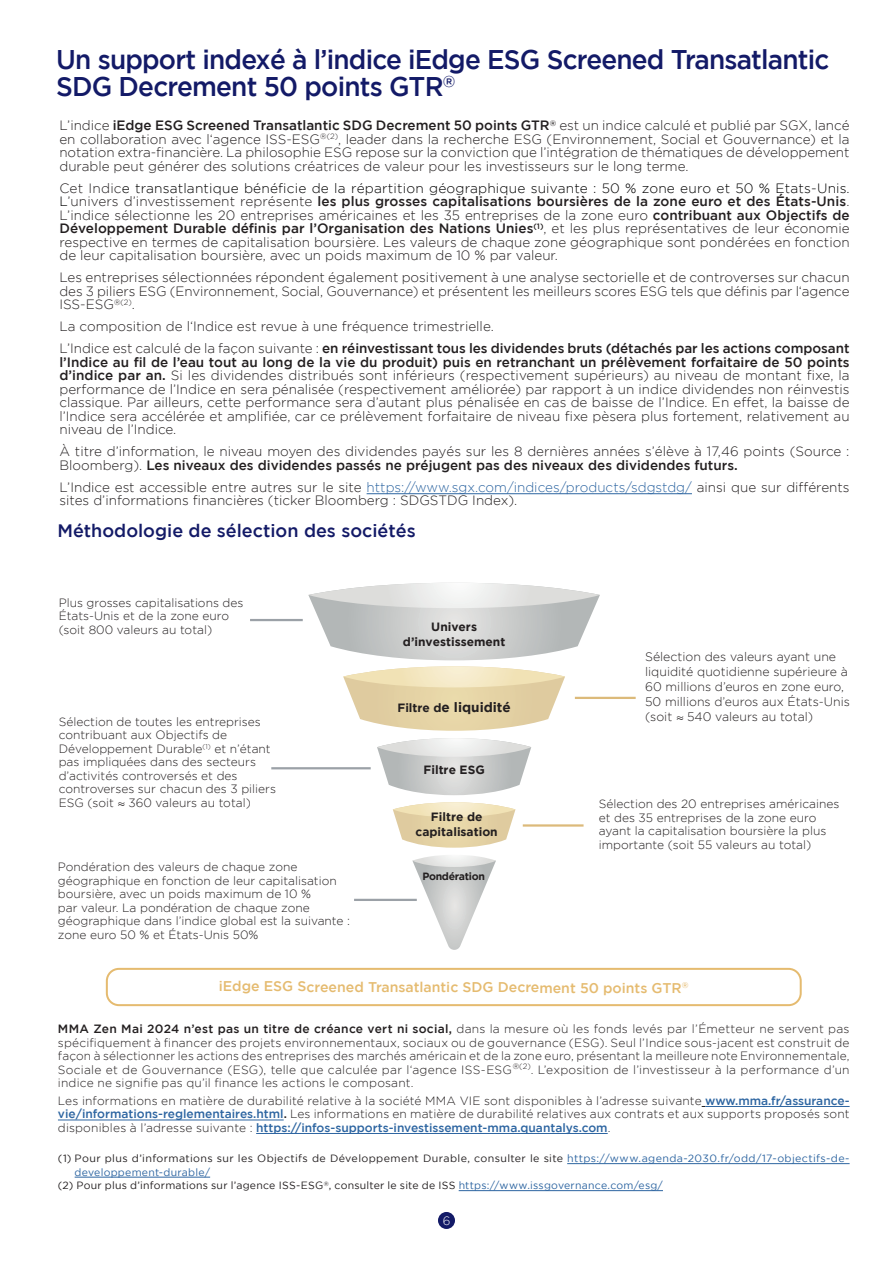
<style>
.page{position:relative;width:893px;height:1263px;background:#fff}
.page>*{position:absolute;margin:0;border:0;box-sizing:border-box;transform-origin:0 0}
.t1{font:500 27px/27px "Gotham";letter-spacing:-.03em;color:#131a67}
.t2{font:500 18px "Gotham";color:#131a67}
.Style_de_paragraphe_3{font:500 14.1px "Gotham";letter-spacing:-.005em;color:#e5bb70}
.Style_de_paragraphe_3-2{font:300 13.5px/13.5px "Gotham";color:#231f20;text-align:justify}
.Style_de_paragraphe_3-3{font:700 13.5px "Gotham";color:#231f20}
.t3{font:300 12.3px/14.9px "Gotham";color:#231f20}
.Style_de_paragraphe_3-4{font:300 12px/13.5px "Gotham";color:#231f20}
.Style_de_paragraphe_3-5{font:700 12px/15px "Gotham";color:#231f20;text-align:center}
.t4{font:300 12px "Gotham";color:#fff}
.Style_de_paragraphe_3-6{font:10.5px/13.5px "Gotham";letter-spacing:.025em;color:#231f20}
.Style_de_paragraphe_3-7{font:700 10.5px "Gotham";letter-spacing:-.03em;color:#231f20}
.s1{font-weight:500}
.s2{color:#000}
.s3{color:#2d65a1}
.s4{font-family:"Avenir Next";font-weight:400}
.s5{font-size:12px}
.s6{font-family:"Avenir Next";font-weight:400;font-size:12px}
.s7{font-weight:500;color:#2d65a1}
</style>
<div class="page">
<div style="left:438px;top:1212px;width:17px;height:17px;background:#131a67;border-radius:50%"></div>
<svg style="left:308px;top:583px;width:292px;height:77px"></svg>
<svg style="left:377px;top:738px;width:154px;height:57px"></svg>
<svg style="left:393px;top:802px;width:122px;height:46px"></svg>
<svg style="left:343px;top:666px;width:222px;height:65px"></svg>
<svg style="left:412px;top:855px;width:84px;height:95px"></svg>
<hr style="left:367px;top:493px;width:325px;height:1px;background:#2d65a1">
<div style="left:106px;top:968px;width:696px;height:38px;border:2px solid #e5bb70;border-radius:12px"></div>
<hr style="left:705px;top:1106px;width:145px;height:1px;background:#2d65a1">
<hr style="left:58px;top:1120px;width:226px;height:1px;background:#2d65a1">
<hr style="left:256px;top:1133px;width:352px;height:1px;background:#2d65a1">
<hr style="left:567px;top:1163px;width:283px;height:1px;background:#2d65a1">
<hr style="left:75px;top:1177px;width:135px;height:1px;background:#2d65a1">
<hr style="left:459px;top:1190px;width:204px;height:1px;background:#2d65a1">
<hr style="left:250px;top:619px;width:53px;height:2px;background:#9ba1a7">
<hr style="left:271px;top:767px;width:100px;height:2px;background:#9ba1a7">
<hr style="left:354px;top:899px;width:63px;height:2px;background:#9ba1a7">
<hr style="left:575px;top:697px;width:61px;height:2px;background:#dcba7a">
<hr style="left:523px;top:824px;width:61px;height:3px;background:#dcba7a">
<p class="t1" style="left:56px;top:45px;width:775px">Un support indexé à l’indice iEdge ESG Screened Transatlantic<br>SDG Decrement 50 points GTR<sup>®</sup></p>
<p class="Style_de_paragraphe_3-2" style="left:59px;top:119px;width:792px">L’indice <span class="s1">iEdge ESG Screened Transatlantic SDG Decrement 50 points GTR</span><sup>®</sup> est un indice calculé et publié par SGX, lancé en collaboration avec l‘agence ISS-ESG<sup>®(2)</sup>, leader dans la recherche ESG (Environnement, Social et Gouvernance) et la notation extra-financière. La philosophie ESG repose sur la conviction que l’intégration de thématiques de développement durable peut générer des solutions créatrices de valeur pour les investisseurs sur le long terme.</p>
<p class="Style_de_paragraphe_3-2" style="left:59px;top:181px;width:792px">Cet Indic<span class="s2">e transatlantique bénéficie de la répartition géographique suivante : 50 % zone euro et 50 % Etats-Unis.<br>L</span>’univers d’investissement représente <span class="s1">les plus grosses capitalisations boursières de la zone euro et des États-Unis</span>.<br>L’indice sélectionne les 20 entreprises américaines et les 35 entreprises de la zone euro <span class="s1">contribuant aux Objectifs de Développement Durable définis par l’Organisation des Nations Unies</span><sup>(1)</sup>, et les plus représentatives de leur économie respective en termes de capitalisation boursière. Les valeurs de chaque zone géographique sont pondérées en fonction de leur capitalisation boursière, avec un poids maximum de 10 % par valeur.</p>
<p class="Style_de_paragraphe_3-2" style="left:59px;top:271px;width:792px">Les entreprises sélectionnées répondent également positivement à une analyse sectorielle et de controverses sur chacun des 3 piliers ESG (Environnement, Social, Gouvernance) et présentent les meilleurs scores ESG tels que définis par l‘agence ISS-ESG<sup>®(2)</sup>.</p>
<p class="Style_de_paragraphe_3-2" style="left:59px;top:320px;width:436px">La composition de l‘Indice est revue à une fréquence trimestrielle.</p>
<p class="Style_de_paragraphe_3-2" style="left:59px;top:342px;width:792px">L’Indice est calculé de la façon suivante : <span class="s1">en réinvestissant tous les dividendes bruts (détachés par les actions composant l’Indice au fil de l’eau tout au long de la vie du produit) puis en retranchant un prélèvement forfaitaire de 50 points d’indice par an.</span> Si les dividendes distribués sont inférieurs (respectivement supérieurs) au niveau de montant fixe, la performance de l’Indice en sera pénalisée (respectivement améliorée) par rapport à un indice dividendes non réinvestis classique. Par ailleurs, cette performance sera d’autant plus pénalisée en cas de baisse de l’Indice. En effet, la baisse de l’Indice sera accélérée et amplifiée, car ce prélèvement forfaitaire de niveau fixe pèsera plus fortement, relativement au niveau de l’Indice.</p>
<p class="Style_de_paragraphe_3-2" style="left:59px;top:445px;width:792px">À titre d’information, le niveau moyen des dividendes payés sur les 8 dernières années s’élève à 17,46 points (Source :<br>Bloomberg). <span class="s1">Les niveaux des dividendes passés ne préjugent pas des niveaux des dividendes futurs.</span></p>
<p class="Style_de_paragraphe_3-2" style="left:59px;top:480px;width:792px">L’Indice est accessible entre autres sur le site <span class="s3">https://www.sgx.com/indices/products/sdgstdg/</span> ainsi que sur différents sites d’informations financières (ticker Bloomberg : SDGSTDG Index).</p>
<p class="t2" style="left:57px;top:521px;width:360px">Méthodologie de sélection des sociétés</p>
<p class="Style_de_paragraphe_3-4" style="left:59px;top:596px;width:186px">Plus grosses capitalisations des<br>États-Unis et de la zone euro (soit 800 valeurs au total)</p>
<p class="Style_de_paragraphe_3-4" style="left:59px;top:714px;width:219px">Sélection de toutes les entreprises contribuant aux Objectifs de Développement Durable<sup>(1)</sup> et n’étant pas impliquées dans des secteurs d’activités controversés et des controverses sur chacun des 3 piliers ESG (soit <span class="s4">≈</span> 360 valeurs au total)</p>
<p class="Style_de_paragraphe_3-4" style="left:58px;top:860px;width:294px">Pondération des valeurs de chaque zone géographique en fonction de leur capitalisation boursière, avec un poids maximum de 10 %<br>par valeur. La pondération de chaque zone géographique dans l’indice global est la suivante : zone euro 50 % et États-Unis 50%</p>
<p class="Style_de_paragraphe_3-5" style="left:403px;top:619px;width:104px">Univers d’investissement</p>
<p class="Style_de_paragraphe_3-3" style="left:397px;top:700px;width:115px"><span class="s5">Filtre d</span>e liquidité</p>
<p class="Style_de_paragraphe_3-5" style="left:424px;top:762px;width:63px">Filtre ESG</p>
<p class="Style_de_paragraphe_3-5" style="left:416px;top:808px;width:84px">Filtre de capitalisation</p>
<p class="Style_de_paragraphe_3-7" style="left:422px;top:871px;width:64px">Pondération</p>
<p class="t3" style="left:645px;top:649px;width:206px">Sélection des valeurs ayant une liquidité quotidienne supérieure à 60 millions d’euros en zone euro, 50 millions d’euros aux États-Unis (soit <span class="s6">≈</span> 540 valeurs au total)</p>
<p class="Style_de_paragraphe_3-4" style="left:599px;top:797px;width:242px">Sélection des 20 entreprises américaines et des 35 entreprises de la zone euro ayant la capitalisation boursière la plus importante (soit 55 valeurs au total)</p>
<p class="Style_de_paragraphe_3" style="left:219px;top:979px;width:471px">iEdge ESG Screened Transatlantic SDG Decrement 50 points GTR<sup>®</sup></p>
<p class="Style_de_paragraphe_3-4" style="left:58px;top:1022px;width:793px;text-align:justify"><span class="s1">MMA Zen Mai 2024 n’est pas un titre de créance vert ni social,</span> dans la mesure où les fonds levés par l’Émetteur ne servent pas spécifiquement à financer des projets environnementaux, sociaux ou de gouvernance (ESG). Seul l’Indice sous-jacent est construit de façon à sélectionner les actions des entreprises des marchés américain et de la zone euro, présentant la meilleure note Environnementale, Sociale et de Gouvernance (ESG), telle que calculée par l‘agence ISS-ESG<sup>®(2)</sup>. L’exposition de l’investisseur à la performance d’un indice ne signifie pas qu’il finance les actions le composant.</p>
<p class="Style_de_paragraphe_3-4" style="left:58px;top:1094px;width:793px;text-align:justify">Les informations en matière de durabilité relative à la société MMA VIE sont disponibles à l’adresse suivante <span class="s7">www.mma.fr/assurance&shy;vie/informations-reglementaires.html</span><span class="s1">.</span> Les informations en matière de durabilité relatives aux contrats et aux supports proposés sont disponibles à l’adresse suivante : <span class="s7">https://infos-supports-investissement-mma.quantalys.com</span>.</p>
<p class="Style_de_paragraphe_3-6" style="left:75px;top:1151px;width:776px;text-indent:-17px">(1) Pour plus d’informations sur les Objectifs de Développement Durable, consulter le site <span class="s3">https://www.agenda-2030.fr/odd/17-objectifs-de&shy;developpement-durable/</span></p>
<p class="Style_de_paragraphe_3-6" style="left:58px;top:1178px;width:606px">(2) Pour plus d’informations sur l’agence ISS-ESG<sup>®</sup>, consulter le site de ISS <span class="s3">https://www.issgovernance.com/esg/</span></p>
<p class="t4" style="left:443px;top:1214px;width:9px">6</p>
</div>
